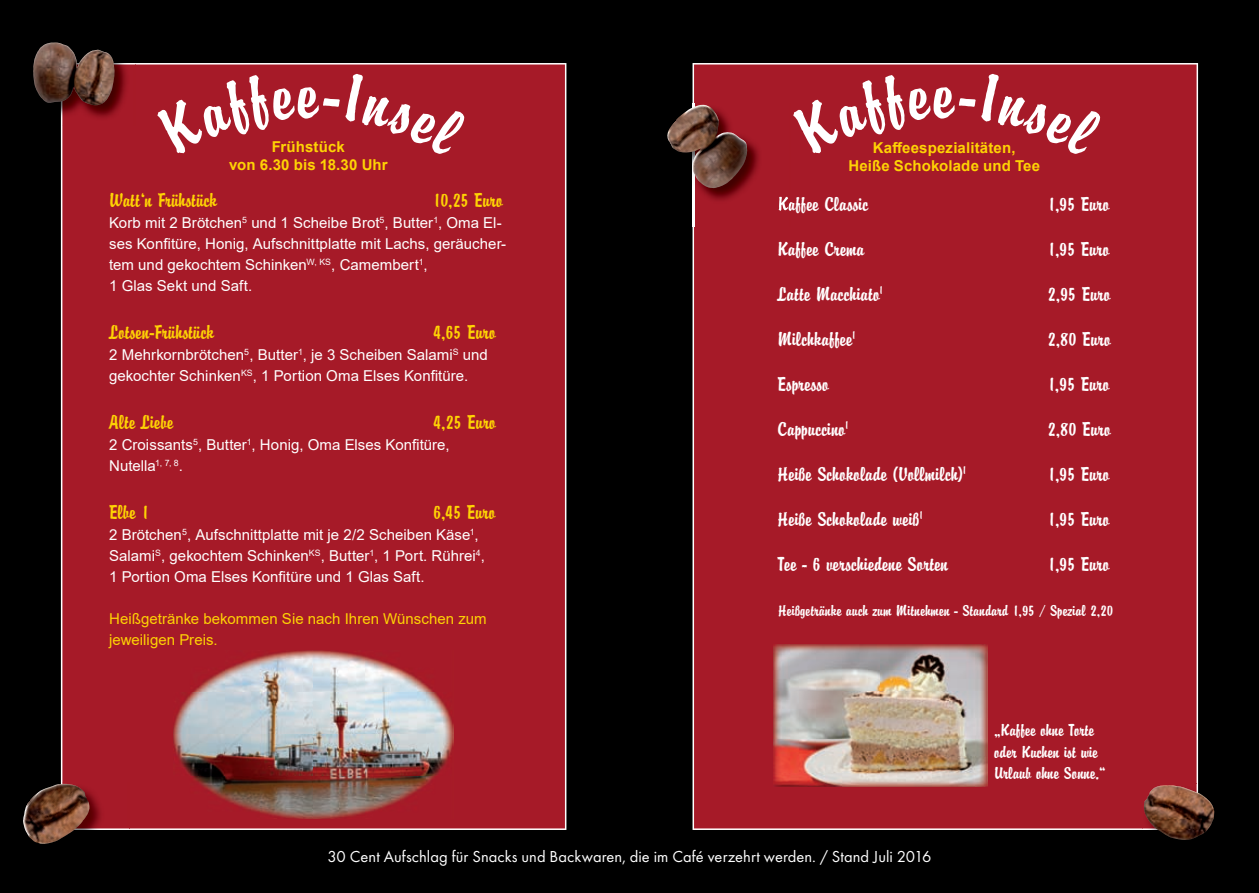
<style>
.page{position:relative;width:1259px;height:893px;background:#000}
.page>*{position:absolute;margin:0;border:0;box-sizing:border-box;transform-origin:0 0}
.t1{font:72px "Brody D";color:#fff}
.t2{font:21px "Brody D";letter-spacing:.005em;color:#fff}
.t3{font:21px "Brody D";letter-spacing:.005em;color:#fed304}
.t4{font:18px/21.6px "Brody D";color:#fff}
.t5{font:16.5px "Futura Book DTC";letter-spacing:.005em;color:#fff}
.t6{font:16.5px "Brody D";letter-spacing:.005em;color:#fff}
.t7{font:15px/21px "Arial";letter-spacing:.005em;color:#fff}
.t8{font:700 15px/18px "Arial";letter-spacing:.01em;color:#fed304;text-align:center}
.t9{font:15px/21px "Arial";color:#fed304}
</style>
<div class="page">
<div style="left:61px;top:63px;width:505px;height:767px;background:#a61a28"></div>
<div style="left:692px;top:63px;width:506px;height:767px;background:#a61a28"></div>
<img style="left:1142px;top:784px;width:56px;height:46px">
<img style="left:1144px;top:785px;width:70px;height:55px">
<img style="left:61px;top:63px;width:74px;height:63px">
<img style="left:33px;top:43px;width:82px;height:62px">
<img style="left:61px;top:782px;width:68px;height:48px">
<img style="left:23px;top:784px;width:67px;height:60px">
<img style="left:692px;top:103px;width:99px;height:124px">
<img style="left:778px;top:197px;width:13px;height:16px">
<img style="left:667px;top:105px;width:80px;height:83px">
<img style="left:773px;top:644px;width:214px;height:143px">
<img style="left:173px;top:650px;width:281px;height:168px">
<div style="left:155px;top:74px;width:140px;height:82px;background:#a61a28"></div>
<div style="left:323px;top:73px;width:146px;height:85px;background:#a61a28"></div>
<div style="left:791px;top:74px;width:140px;height:82px;background:#a61a28"></div>
<div style="left:958px;top:73px;width:147px;height:85px;background:#a61a28"></div>
<h1 class="t1" style="left:297px;top:55px;width:23px">e</h1>
<p class="t8" style="left:272px;top:138px;width:75px">Frühstück</p>
<p class="t8" style="left:229px;top:156px;width:160px">von 6.30 bis 18.30 Uhr</p>
<h2 class="t3" style="left:109px;top:189px;width:109px">Watt‘n Frühstück</h2>
<h2 class="t3" style="left:433px;top:189px;width:71px">10,25 Euro</h2>
<p class="t7" style="left:109px;top:212px;width:398px">Korb mit 2 Brötchen<sup>5</sup> und 1 Scheibe Brot<sup>5</sup>, Butter<sup>1</sup>, Oma El&shy;ses Konfitüre, Honig, Aufschnittplatte mit Lachs, geräucher&shy;tem und gekochtem Schinken<sup>W,</sup> <sup>KS</sup>, Camembert<sup>1</sup>,<br>1 Glas Sekt und Saft.</p>
<h2 class="t3" style="left:109px;top:321px;width:106px">Lotsen-Frühstück</h2>
<h2 class="t3" style="left:433px;top:321px;width:64px">4,65 Euro</h2>
<p class="t7" style="left:109px;top:344px;width:380px">2 Mehrkornbrötchen<sup>5</sup>, Butter<sup>1</sup>, je 3 Scheiben Salami<sup>S</sup> und gekochter Schinken<sup>KS</sup>, 1 Portion Oma Elses Konfitüre.</p>
<h2 class="t3" style="left:109px;top:411px;width:66px">Alte Liebe</h2>
<h2 class="t3" style="left:433px;top:411px;width:64px">4,25 Euro</h2>
<p class="t7" style="left:109px;top:434px;width:342px">2 Croissants<sup>5</sup>, Butter<sup>1</sup>, Honig, Oma Elses Konfitüre,<br>Nutella<sup>1,</sup> <sup>7,</sup> <sup>8</sup>.</p>
<h2 class="t3" style="left:109px;top:501px;width:42px">Elbe 1</h2>
<h2 class="t3" style="left:433px;top:501px;width:64px">6,45 Euro</h2>
<p class="t7" style="left:109px;top:524px;width:377px">2 Brötchen<sup>5</sup>, Aufschnittplatte mit je 2/2 Scheiben Käse<sup>1</sup>,<br>Salami<sup>S</sup>, gekochtem Schinken<sup>KS</sup>, Butter<sup>1</sup>, 1 Port. Rührei<sup>4</sup>,<br>1 Portion Oma Elses Konfitüre und 1 Glas Saft.</p>
<p class="t9" style="left:109px;top:608px;width:379px">Heißgetränke bekommen Sie nach Ihren Wünschen zum jeweiligen Preis.</p>
<h1 class="t1" style="left:932px;top:55px;width:23px">e</h1>
<p class="t8" style="left:848px;top:139px;width:193px">Kaffeespezialitäten,<br>Heiße Schokolade und Tee</p>
<h2 class="t2" style="left:777px;top:192px;width:92px">Kaffee Classic</h2>
<h2 class="t2" style="left:1047px;top:192px;width:63px">1,95 Euro</h2>
<h2 class="t2" style="left:777px;top:237px;width:88px">Kaffee Crema</h2>
<h2 class="t2" style="left:1047px;top:237px;width:63px">1,95 Euro</h2>
<h2 class="t2" style="left:777px;top:282px;width:108px">Latte Macchiato<sup>1</sup></h2>
<h2 class="t2" style="left:1047px;top:282px;width:64px">2,95 Euro</h2>
<h2 class="t2" style="left:777px;top:327px;width:80px">Milchkaffee<sup>1</sup></h2>
<h2 class="t2" style="left:1047px;top:327px;width:65px">2,80 Euro</h2>
<h2 class="t2" style="left:777px;top:372px;width:53px">Espresso</h2>
<h2 class="t2" style="left:1047px;top:372px;width:63px">1,95 Euro</h2>
<h2 class="t2" style="left:777px;top:417px;width:73px">Cappuccino<sup>1</sup></h2>
<h2 class="t2" style="left:1047px;top:417px;width:65px">2,80 Euro</h2>
<h2 class="t2" style="left:777px;top:462px;width:191px">Heiße Schokolade (Vollmilch)<sup>1</sup></h2>
<h2 class="t2" style="left:1047px;top:462px;width:63px">1,95 Euro</h2>
<h2 class="t2" style="left:777px;top:507px;width:147px">Heiße Schokolade weiß<sup>1</sup></h2>
<h2 class="t2" style="left:1047px;top:507px;width:63px">1,95 Euro</h2>
<h2 class="t2" style="left:777px;top:552px;width:172px">Tee - 6 verschiedene Sorten</h2>
<h2 class="t2" style="left:1047px;top:552px;width:63px">1,95 Euro</h2>
<p class="t6" style="left:778px;top:601px;width:336px">Heißgetränke auch zum Mitnehmen - Standard 1,95 / Spezial 2,20</p>
<p class="t4" style="left:994px;top:719px;width:113px">„Kaffee ohne Torte oder Kuchen ist wie<br>Urlaub ohne Sonne.“</p>
<p class="t5" style="left:327px;top:847px;width:605px">30 Cent Aufschlag für Snacks und Backwaren, die im Café verzehrt werden. / Stand Juli 2016</p>
</div>
